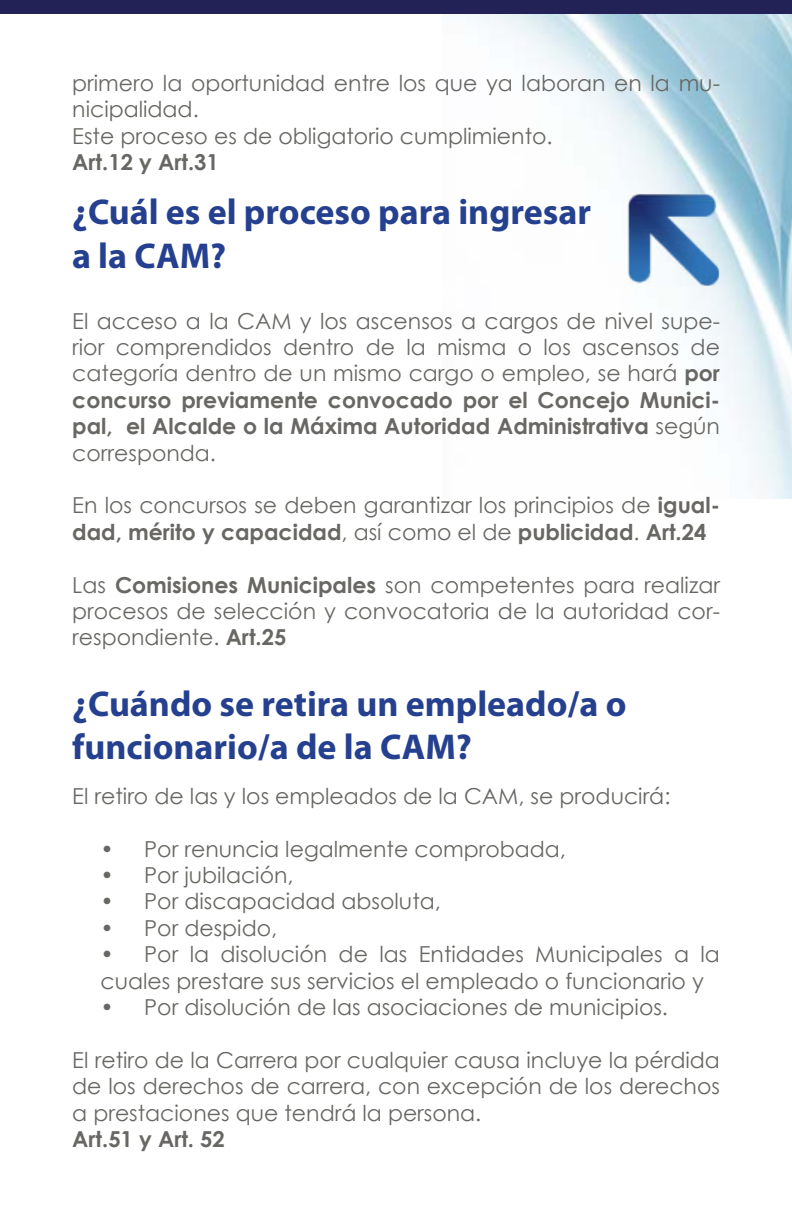
<style>
.page{position:relative;width:792px;height:1224px;background:#fff}
.page>*{position:absolute;margin:0;border:0;box-sizing:border-box;transform-origin:0 0}
.t1{font:700 36px/43.2px "Myriad Pro";color:#25408f}
.t2{font:22px/26.4px "Century Gothic";color:#686763}
.t3{font:700 22px "Century Gothic";color:#686763}
.s1{font-weight:700}
</style>
<div class="page">
<img style="left:442px;top:13px;width:350px;height:486px">
<div style="left:0;top:0;width:792px;height:13px;background:#222257"></div>
<img style="left:623px;top:183px;width:97px;height:115px">
<p class="t2" style="left:72px;top:69px;width:649px">primero la oportunidad entre los que ya laboran en la mu&shy;nicipalidad.<br>Este proceso es de obligatorio cumplimiento.</p>
<p class="t3" style="left:72px;top:145px;width:148px">Art.12 y Art.31</p>
<h1 class="t1" style="left:72px;top:189px;width:521px">¿Cuál es el proceso para ingresar a la CAM?</h1>
<p class="t2" style="left:72px;top:307px;width:649px;text-align:justify">El acceso a la CAM y los ascensos a cargos de nivel supe&shy;rior comprendidos dentro de la misma o los ascensos de categoría dentro de un mismo cargo o empleo, se hará <span class="s1">por concurso previamente convocado por el Concejo Munici&shy;pal, el Alcalde o la Máxima Autoridad Administrativa</span> según corresponda.</p>
<p class="t2" style="left:72px;top:492px;width:649px">En los concursos se deben garantizar los principios de <span class="s1">igual&shy;dad, mérito y capacidad</span>, así como el de <span class="s1">publicidad</span>. <span class="s1">Art.24</span></p>
<p class="t2" style="left:72px;top:571px;width:649px;text-align:justify">Las <span class="s1">Comisiones Municipales</span> son competentes para realizar procesos de selección y convocatoria de la autoridad cor&shy;respondiente. <span class="s1">Art.25</span></p>
<h1 class="t1" style="left:72px;top:681px;width:556px">¿Cuándo se retira un empleado/a o funcionario/a de la CAM?</h1>
<p class="t2" style="left:72px;top:782px;width:600px">El retiro de las y los empleados de la CAM, se producirá:</p>
<p class="t2" style="left:101px;top:835px;width:467px">• Por renuncia legalmente comprobada,</p>
<p class="t2" style="left:101px;top:861px;width:195px">• Por jubilación,</p>
<p class="t2" style="left:101px;top:888px;width:342px">• Por discapacidad absoluta,</p>
<p class="t2" style="left:101px;top:914px;width:178px">• Por despido,</p>
<p class="t2" style="left:101px;top:941px;width:621px">• Por la disolución de las Entidades Municipales a la cuales prestare sus servicios el empleado o funcionario y</p>
<p class="t2" style="left:101px;top:993px;width:569px">• Por disolución de las asociaciones de municipios.</p>
<p class="t2" style="left:72px;top:1046px;width:649px;text-align:justify">El retiro de la Carrera por cualquier causa incluye la pérdida de los derechos de carrera, con excepción de los derechos a prestaciones que tendrá la persona.</p>
<p class="t3" style="left:72px;top:1122px;width:154px">Art.51 y Art. 52</p>
</div>
